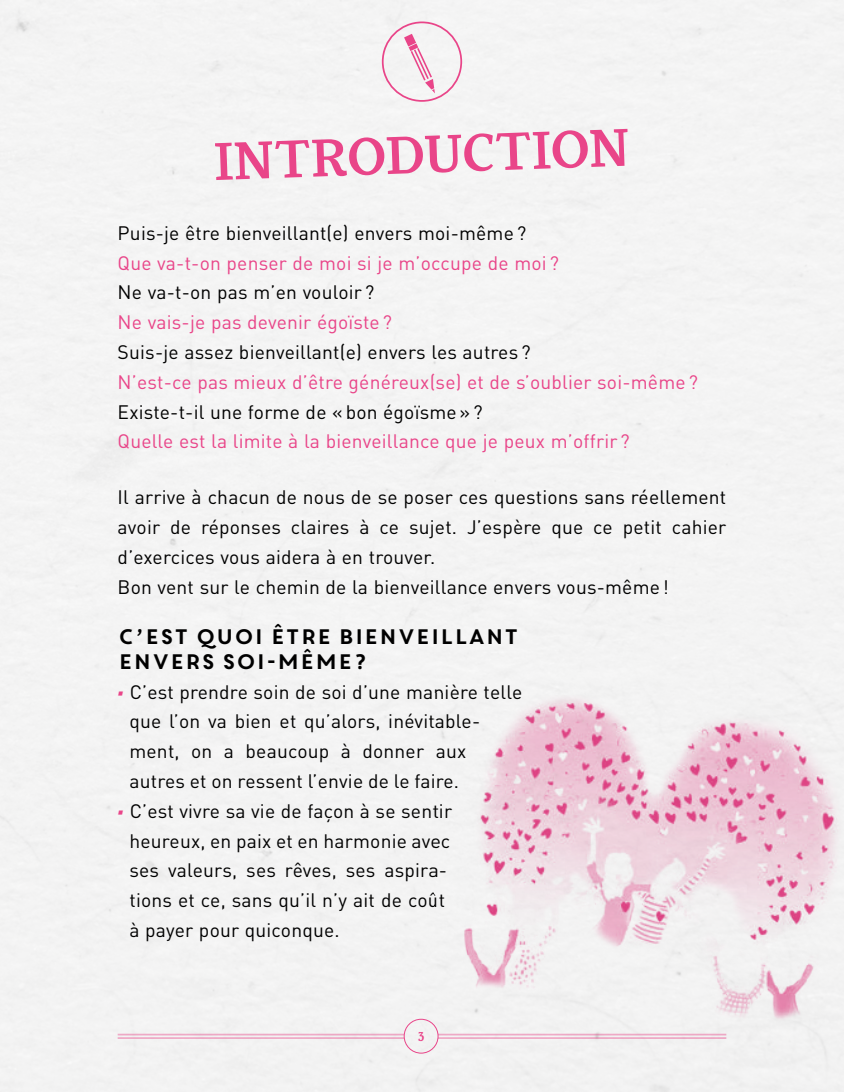
<style>
.page{position:relative;width:844px;height:1092px;background:#fff}
.page>*{position:absolute;margin:0;border:0;box-sizing:border-box;transform-origin:0 0}
.t1{font:71.75px "Fowviel";color:#e94589}
.t2{font:21px/25.2px "Core Circus";letter-spacing:-.07em;color:#000}
.t3{font:19.25px/29.8px "DIN Pro";letter-spacing:.01em;color:#000}
.t4{font:19.25px "DIN Pro";letter-spacing:.01em;color:#e94589}
.t5{font:17.5px "Fowviel";color:#e94589}
.s1{font-family:"Acumin Pro Semi Cond";font-weight:700;font-style:italic;font-size:21px;color:#e94589}
</style>
<div class="page">
<div style="left:0;top:0;width:843px;height:1091px;background:#f3f3f3"></div>
<hr style="left:118px;top:1033px;width:608px;height:2px;background:#e94589">
<hr style="left:118px;top:1037px;width:608px;height:1px;background:#e94589">
<img style="left:404px;top:1019px;width:34px;height:33px">
<div style="left:403px;top:1018px;width:35px;height:35px;border:1px solid #e94589;border-radius:50%"></div>
<svg style="left:404px;top:34px;width:31px;height:59px"></svg>
<div style="left:382px;top:21px;width:80px;height:81px;border:2px solid #e94589;border-radius:50%"></div>
<img style="left:437px;top:695px;width:406px;height:325px">
<h1 class="t1" style="left:213px;top:130px;width:417px;rotate:-2deg">INTRODUCTION</h1>
<p class="t3" style="left:118px;top:216px;width:410px">Puis-je être bienveillant(e) envers moi-même ?</p>
<p class="t4" style="left:118px;top:247px;width:443px">Que va-t-on penser de moi si je m’occupe de moi ?</p>
<p class="t3" style="left:118px;top:276px;width:258px">Ne va-t-on pas m’en vouloir ?</p>
<p class="t4" style="left:118px;top:307px;width:276px">Ne vais-je pas devenir égoïste ?</p>
<p class="t3" style="left:118px;top:335px;width:414px">Suis-je assez bienveillant(e) envers les autres ?</p>
<p class="t4" style="left:118px;top:366px;width:581px">N’est-ce pas mieux d’être généreux(se) et de s’oublier soi-même ?</p>
<p class="t3" style="left:118px;top:395px;width:366px">Existe-t-il une forme de « bon égoïsme » ?</p>
<p class="t4" style="left:118px;top:426px;width:513px">Quelle est la limite à la bienveillance que je peux m’offrir ?</p>
<p class="t3" style="left:118px;top:480px;width:610px">Il arrive à chacun de nous de se poser ces questions sans réellement avoir de réponses claires à ce sujet. J’espère que ce petit cahier d’exercices vous aidera à en trouver.<br>Bon vent sur le chemin de la bienveillance envers vous-même !</p>
<p class="t2" style="left:118px;top:622px;width:403px">C’EST QUOI ÊTRE BIENVEILLANT<br>ENVERS SOI-MÊME?</p>
<p class="t3" style="left:129px;top:675px;width:394px;text-indent:-12px"><span class="s1">•</span> C’est prendre soin de soi d’une manière telle que l’on va bien et qu’alors, inévitable&shy;ment, on a beaucoup à donner aux autres et on ressent l’envie de le faire.</p>
<p class="t3" style="left:129px;top:794px;width:324px;text-indent:-12px"><span class="s1">•</span> C’est vivre sa vie de façon à se sentir heureux, en paix et en harmonie avec ses valeurs, ses rêves, ses aspira&shy;tions et ce, sans qu’il n’y ait de coût à payer pour quiconque.</p>
<p class="t5" style="left:418px;top:1028px;width:8px">3</p>
</div>
